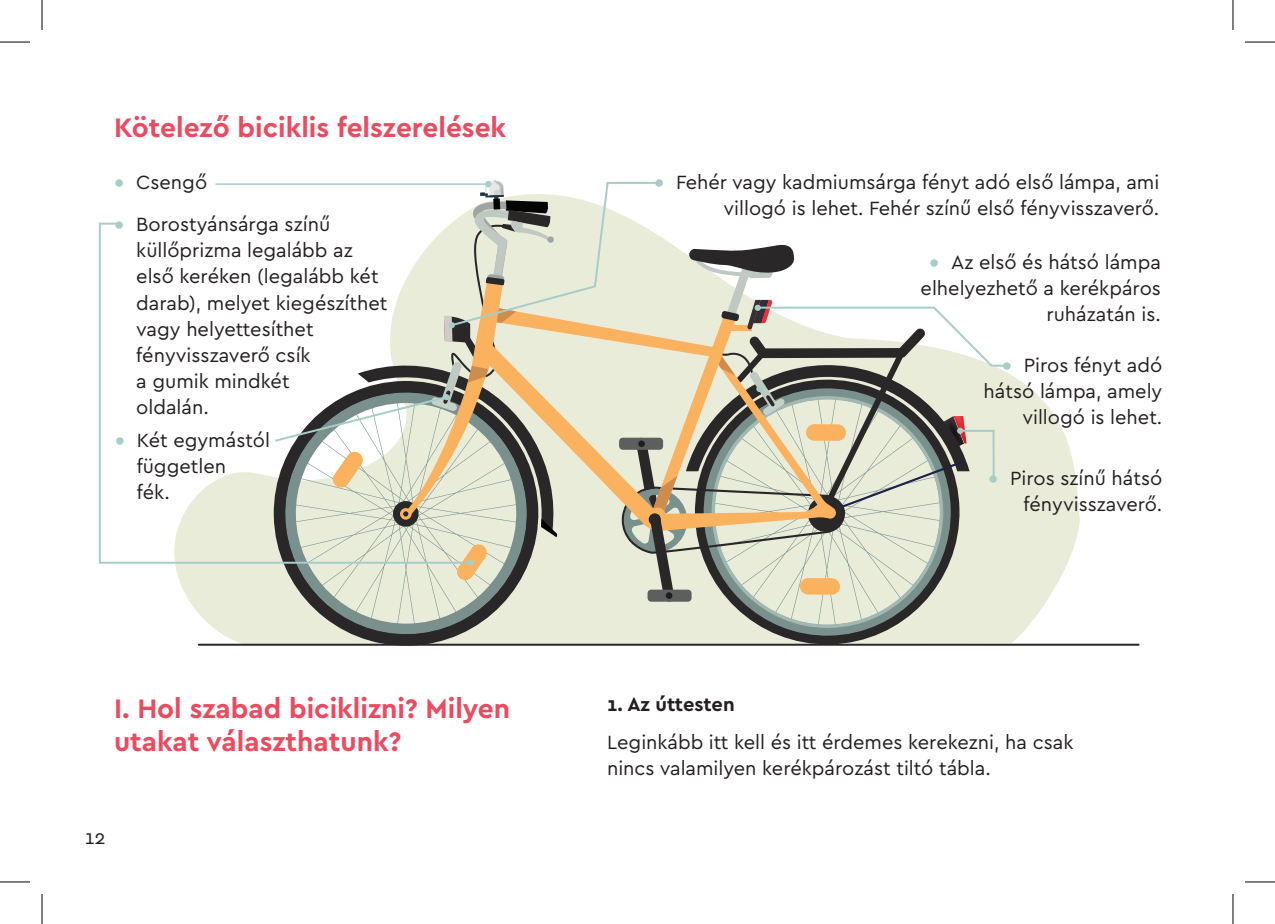
<style>
.page{position:relative;width:1275px;height:924px;background:#fff}
.page>*{position:absolute;margin:0;border:0;box-sizing:border-box;transform-origin:0 0}
.Címsor{font:700 28px/33.6px "Cera PRO";color:#eb4b60}
.kenyerszoveg{font:20px/26px "Cera PRO";color:#231f20}
.kenyerszoveg-2{font:700 20px "Cera PRO";color:#231f20}
.s1{font-family:"Lato";color:#a7cdc9}
</style>
<div class="page">
<svg style="left:175px;top:373px;width:914px;height:273px;fill:#eaecda"></svg>
<hr style="left:199px;top:643px;width:939px;height:2px;background:#292727">
<svg style="left:693px;top:601px;width:268px;height:43px;background:#c1c3b5"></svg>
<svg style="left:702px;top:601px;width:250px;height:35px;background:#b1b6aa"></svg>
<svg style="left:711px;top:601px;width:232px;height:26px;background:#b9c0b3"></svg>
<svg style="left:272px;top:564px;width:268px;height:82px;background:#abaca0"></svg>
<svg style="left:284px;top:601px;width:244px;height:34px;background:#acb1a6"></svg>
<hr style="left:215px;top:183px;width:275px;height:2px;background:#a7cdc9">
<svg style="left:273px;top:179px;width:734px;height:422px"></svg>
<svg style="left:98px;top:221px;width:373px;height:343px"></svg>
<hr style="left:0;top:42px;width:30px;height:1px;background:#000">
<hr style="left:1245px;top:42px;width:30px;height:1px;background:#000">
<hr style="left:0;top:881px;width:30px;height:1px;background:#000">
<hr style="left:1245px;top:881px;width:30px;height:1px;background:#000">
<hr style="left:42px;top:0;width:1px;height:30px;background:#000">
<hr style="left:42px;top:893px;width:1px;height:30px;background:#000">
<hr style="left:1232px;top:0;width:1px;height:30px;background:#000">
<hr style="left:1232px;top:893px;width:1px;height:30px;background:#000">
<p class="Címsor" style="left:114px;top:109px;width:394px">Kötelező biciklis felszerelések</p>
<p class="kenyerszoveg" style="left:114px;top:168px;width:95px"><span class="s1">•</span> Csengő</p>
<p class="kenyerszoveg" style="left:136px;top:211px;width:253px;text-indent:-23px"><span class="s1">•</span> Borostyánsárga színű küllőprizma legalább az első keréken (legalább két darab), melyet kiegészíthet vagy helyettesíthet fényvisszaverő csík<br>a gumik mindkét<br>oldalán.</p>
<p class="kenyerszoveg" style="left:137px;top:426px;width:135px;text-indent:-23px"><span class="s1">•</span> Két egymástól független<br>fék.</p>
<p class="kenyerszoveg" style="left:653px;top:168px;width:507px;text-align:right"><span class="s1">•</span> Fehér vagy kadmiumsárga fényt adó első lámpa, ami villogó is lehet. Fehér színű első fényvisszaverő.</p>
<p class="kenyerszoveg" style="left:920px;top:248px;width:242px;text-align:right"><span class="s1">•</span> Az első és hátsó lámpa elhelyezhető a kerékpáros ruházatán is.</p>
<p class="kenyerszoveg" style="left:983px;top:351px;width:180px;text-align:right"><span class="s1">•</span> Piros fényt adó hátsó lámpa, amely villogó is lehet.</p>
<p class="kenyerszoveg" style="left:987px;top:464px;width:176px"><span class="s1">•</span> Piros színű hátsó</p>
<p class="kenyerszoveg" style="left:1023px;top:490px;width:140px">fényvisszaverő.</p>
<p class="Címsor" style="left:114px;top:690px;width:398px">I. Hol szabad biciklizni? Milyen utakat választhatunk?</p>
<p class="kenyerszoveg-2" style="left:607px;top:691px;width:129px">1. Az úttesten</p>
<p class="kenyerszoveg" style="left:607px;top:727px;width:468px">Leginkább itt kell és itt érdemes kerekezni, ha csak nincs valamilyen kerékpározást tiltó tábla.</p>
<p class="kenyerszoveg" style="left:85px;top:823px;width:22px">12</p>
</div>
